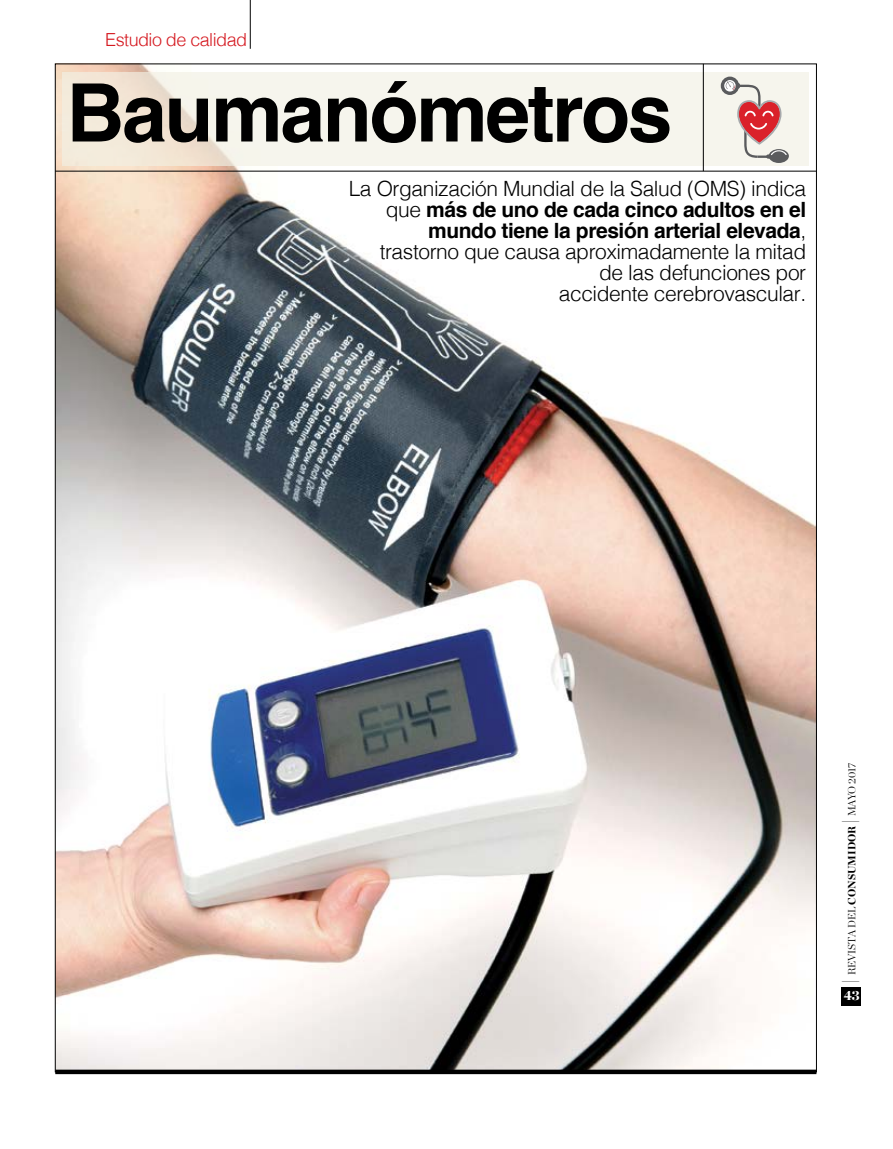
<style>
.page{position:relative;width:893px;height:1149px;background:#fff}
.page>*{position:absolute;margin:0;border:0;box-sizing:border-box;transform-origin:0 0}
.t1{font:700 80.55px "Helvetica";letter-spacing:-.03em;color:#000}
.t2{font:300 21px/21px "Helvetica";letter-spacing:-.02em;color:#000;text-align:right}
.t3{font:300 18px "Helvetica";letter-spacing:-.03em;color:#d51920}
.t4{font:900 13.5px "Chronicle Display";color:#fff}
.t5{font:300 10.5px "Chronicle Display";color:#000}
.s1{font-weight:700}
.s2{font-size:18px}
.s3{font-weight:900}
</style>
<div class="page">
<img style="left:57px;top:65px;width:758px;height:1004px">
<svg style="left:55px;top:1069px;width:761px;height:4px;background:#232322"></svg>
<div style="left:842px;top:986px;width:19px;height:18px;background:#000"></div>
<hr style="left:55px;top:171px;width:761px;height:1px;background:#000">
<svg style="left:62px;top:72px;width:747px;height:94px;background:#f4f1e8"></svg>
<hr style="left:703px;top:64px;width:1px;height:107px;background:#000">
<div style="left:721px;top:77px;width:18px;height:18px;background:#5a5b5d;border-radius:50%"></div>
<svg style="left:724px;top:80px;width:12px;height:11px"></svg>
<div style="left:769px;top:149px;width:20px;height:14px;background:#5a5b5d;border-radius:50%"></div>
<svg style="left:726px;top:80px;width:61px;height:79px;background:#deb4b2"></svg>
<hr style="left:250px;top:0;width:1px;height:49px;background:#000">
<p class="t3" style="left:105px;top:25px;width:143px">Estudio de calidad</p>
<h1 class="t1" style="left:66px;top:48px;width:608px">Baumanómetros</h1>
<p class="t2" style="left:349px;top:176px;width:459px">La Organización Mundial de la Salud (OMS) indica que <span class="s1">más de uno de cada cinco adultos en el mundo tiene la presión arterial elevada</span>, trastorno que causa aproximadamente la mitad<br>de las defunciones por<br>accidente cerebrovascular.</p>
<p class="t5" style="left:845px;top:983px;width:223px;rotate:-90deg"><span class="s2">|</span> REVISTA DEL <span class="s3">CONSUMIDOR</span> <span class="s2">|</span> MAYO 2017</p>
<p class="t4" style="left:844px;top:985px;width:18px">43</p>
</div>
